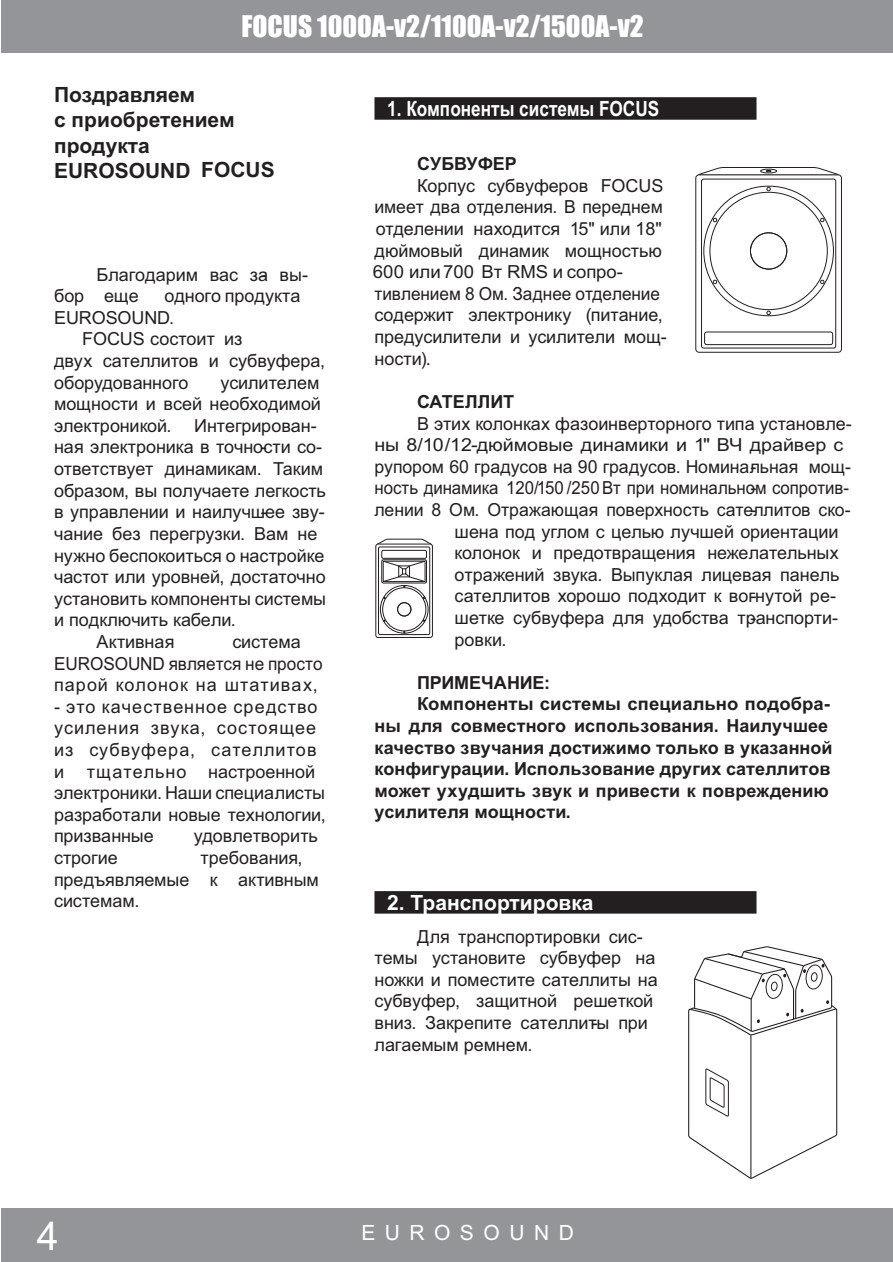
<style>
.page{position:relative;width:893px;height:1262px;background:#fff}
.page>*{position:absolute;margin:0;border:0;box-sizing:border-box;transform-origin:0 0}
.t1{font:39.6px "Arial";color:#fff}
.t2{font:27.6px "Impact";color:#fff}
.t3{font:700 21px/25.2px "Arial";color:#231f20}
.t4{font:700 21px "Arial";color:#fff;scale:.82 1}
.t5{font:700 21px "Arial";color:#fff}
.t6{font:21px "Arial";letter-spacing:.45em;color:#fff}
.t7{font:18px/21.6px "Arial";color:#231f20}
.t8{font:700 18px "Arial";color:#231f20}
</style>
<div class="page">
<div style="left:1px;top:0;width:891px;height:53px;background:#939598"></div>
<div style="left:1px;top:1208px;width:891px;height:54px;background:#939598"></div>
<div style="left:374px;top:97px;width:382px;height:23px;background:#231f20"></div>
<div style="left:374px;top:891px;width:382px;height:22px;background:#231f20"></div>
<svg style="left:688px;top:946px;width:149px;height:233px"></svg>
<svg style="left:376px;top:538px;width:56px;height:6px"></svg>
<svg style="left:376px;top:544px;width:56px;height:93px"></svg>
<div style="left:375px;top:544px;width:58px;height:94px;border:1px solid #231f20;border-radius:2px"></div>
<div style="left:378px;top:546px;width:52px;height:89px;border:1px solid #231f20;border-radius:2px"></div>
<div style="left:380px;top:585px;width:48px;height:48px;border:1px solid #231f20;border-radius:50%"></div>
<div style="left:382px;top:587px;width:44px;height:44px;border:1px solid #231f20;border-radius:50%"></div>
<div style="left:397px;top:602px;width:14px;height:14px;border:1px solid #231f20;border-radius:50%"></div>
<div style="left:381px;top:550px;width:46px;height:8px;border:1px solid #231f20;border-radius:2px"></div>
<div style="left:381px;top:559px;width:46px;height:24px;border:1px solid #231f20;border-radius:2px"></div>
<svg style="left:382px;top:560px;width:44px;height:27px"></svg>
<div style="left:695px;top:174px;width:146px;height:178px;border:1px solid #231f20;border-radius:3px"></div>
<div style="left:701px;top:179px;width:135px;height:169px;border:1px solid #231f20;border-radius:2px"></div>
<div style="left:704px;top:332px;width:129px;height:13px;border:1px solid #231f20;border-radius:2px"></div>
<svg style="left:697px;top:167px;width:142px;height:9px"></svg>
<div style="left:750px;top:232px;width:37px;height:37px;border:1px solid #231f20;border-radius:50%"></div>
<svg style="left:766px;top:187px;width:4px;height:4px"></svg>
<svg style="left:712px;top:217px;width:5px;height:6px"></svg>
<svg style="left:712px;top:279px;width:5px;height:6px"></svg>
<svg style="left:766px;top:311px;width:4px;height:4px"></svg>
<svg style="left:820px;top:279px;width:4px;height:5px"></svg>
<svg style="left:819px;top:217px;width:6px;height:5px"></svg>
<h2 class="t2" style="left:241px;top:15px;width:403px">FOCUS 1000A-v2/1100A-v2/1500A-v2</h2>
<p class="t3" style="left:54px;top:84px;width:222px">Поздравляем<br>с приобретением продукта<br>EUROSOUND FOCUS</p>
<p class="t7" style="left:54px;top:265px;width:255px;text-indent:43px">Благодарим вас за - вы&shy;бор еще</p>
<p class="t7" style="left:164px;top:287px;width:138px">одного продукта</p>
<p class="t7" style="left:54px;top:308px;width:122px">EUROSOUND.</p>
<p class="t7" style="left:82px;top:330px;width:162px">FOCUS состоит из</p>
<p class="t7" style="left:54px;top:351px;width:273px">двух сателлитов и субвуфера,</p>
<p class="t7" style="left:54px;top:373px;width:136px">оборудованного</p>
<p class="t7" style="left:54px;top:373px;width:268px;text-align:justify;text-indent:166px">усилителем мощности и всей необходимой электроникой.</p>
<p class="t7" style="left:194px;top:416px;width:124px">Интегрирован-</p>
<p class="t7" style="left:54px;top:438px;width:270px">ная электроника в точно-сти со-</p>
<p class="t7" style="left:54px;top:459px;width:270px">ответствует динамикам. Таким</p>
<p class="t7" style="left:54px;top:481px;width:273px">образом, вы получаете легкость</p>
<p class="t7" style="left:54px;top:503px;width:272px">в управлении и наилучш-ее зву-</p>
<p class="t7" style="left:54px;top:524px;width:265px">чание без перегрузки. Вам не</p>
<p class="t7" style="left:54px;top:546px;width:272px">нужно беспокоиться о настройке</p>
<p class="t7" style="left:54px;top:567px;width:273px">частот или уровней, достаточно</p>
<p class="t7" style="left:54px;top:589px;width:273px">установить компоненты системы</p>
<p class="t7" style="left:54px;top:611px;width:183px">и подключить кабели.</p>
<p class="t7" style="left:97px;top:632px;width:79px">Активная</p>
<p class="t7" style="left:54px;top:632px;width:270px;text-indent:178px">система<br>EUROSOUND является не просто парой колонок на штативах,</p>
<p class="t7" style="left:54px;top:697px;width:265px;text-align:justify">- это качественное средство усиления звука, состоящее из субвуфера, сателлитов и</p>
<p class="t7" style="left:54px;top:762px;width:273px;text-indent:33px">тщательно настроенной электроники. Наши специалисты разработали новые технологии, призванные</p>
<p class="t7" style="left:194px;top:827px;width:126px">удовлетворить</p>
<p class="t7" style="left:54px;top:848px;width:266px;text-indent:146px">требования, предъявляемые к активным системам.</p>
<p class="t7" style="left:54px;top:848px;width:65px">строгие</p>
<p class="t4" style="left:387px;top:101px;width:333px">1. Компоненты системы FOCUS</p>
<p class="t8" style="left:417px;top:157px;width:101px">СУБВУФЕР</p>
<p class="t7" style="left:373px;top:176px;width:295px;text-indent:44px">Корпус субвуферов FOCUS имеет два отделения. В переднем отделении находится 15" или 18" дюймовый динамик мощностью<br>600 или 700 Вт RMS и сопро&shy;тивлением 8 Ом. Заднее отделение содержит электронику (питание, предусилители и усилители мощ&shy;ности).</p>
<p class="t8" style="left:417px;top:395px;width:99px">САТЕЛЛИТ</p>
<p class="t7" style="left:374px;top:414px;width:479px;text-indent:43px">В этих колонках фазоинверторного типа установле&shy;ны 8/10/12-дюймовые динамики и 1" ВЧ драйвер с рупором 60 градусов на 90 градусов. Номинал- ьная мощ&shy;ность динамика 120/150 /250Вт при номинальном</p>
<p class="t7" style="left:750px;top:479px;width:100px">- сопротив-</p>
<p class="t7" style="left:374px;top:500px;width:477px">лении 8 Ом. Отражающая поверхность сате-ллитов ско-</p>
<p class="t7" style="left:454px;top:522px;width:385px">шена под углом с целью лучшей ориентации</p>
<p class="t7" style="left:454px;top:543px;width:385px">колонок и предотвращения нежелательных</p>
<p class="t7" style="left:454px;top:565px;width:386px">отражений звука. Выпуклая лицевая панель</p>
<p class="t7" style="left:454px;top:587px;width:321px">сателлитов хорошо подходит к вогну</p>
<p class="t7" style="left:454px;top:587px;width:385px;text-align:justify;text-indent:296px">- той ре&shy;шетке субвуфера для удобства тра- нспорти&shy;ровки.</p>
<p class="t8" style="left:417px;top:675px;width:135px">ПРИМЕЧАНИЕ:</p>
<p class="t8" style="left:417px;top:697px;width:414px">Компоненты системы специально подобра-</p>
<p class="t8" style="left:374px;top:719px;width:455px">ны для совместного использования. Наилучшее</p>
<p class="t8" style="left:374px;top:740px;width:459px">качество звучания достижимо только в указанной</p>
<p class="t8" style="left:374px;top:762px;width:457px">конфигурации. Использование других сателлитов</p>
<p class="t8" style="left:374px;top:783px;width:456px">может ухудшить звук и привести к повреждению</p>
<p class="t8" style="left:374px;top:805px;width:198px">усилителя мощности.</p>
<p class="t5" style="left:387px;top:895px;width:208px">2. Транспортировка</p>
<p class="t7" style="left:374px;top:927px;width:285px;text-indent:43px">Для транспортировки сис&shy;темы установите субвуфер на ножки и поместите сателлиты на субвуфер, защитной решеткой вниз. Закрепите сателлит-ы при лагаемым ремнем.</p>
<h1 class="t1" style="left:37px;top:1221px;width:23px">4</h1>
<p class="t6" style="left:361px;top:1224px;width:214px">EUROSOUND</p>
</div>
